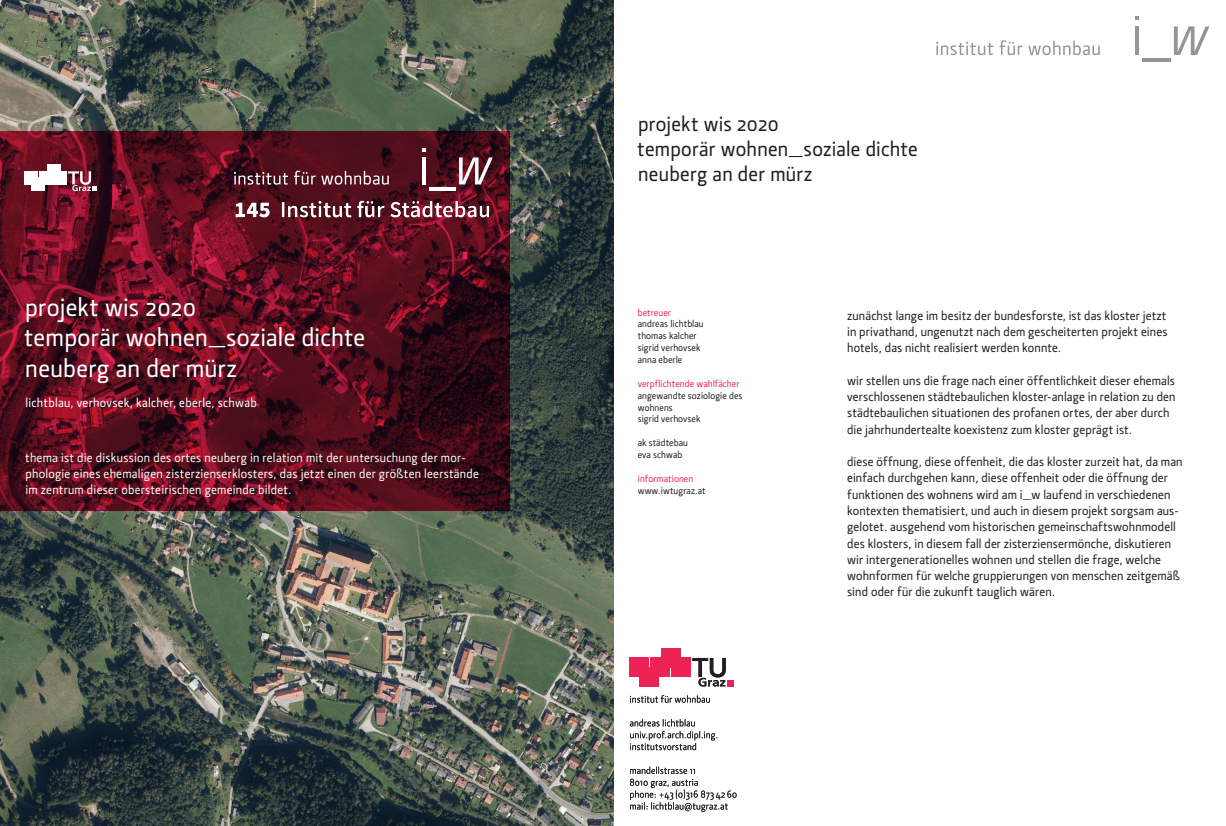
<style>
.page{position:relative;width:1226px;height:826px;background:#fff}
.page>*{position:absolute;margin:0;border:0;box-sizing:border-box;transform-origin:0 0}
.t1{font:500 26.25px/30.6px "Section";letter-spacing:.015em;color:#fff}
.t2{font:500 21.5px/25px "Section";letter-spacing:.015em;color:#231f20}
.t3{font:500 13.12px/16.2px "Section";letter-spacing:.01em;color:#231f20}
.t4{font:500 13.12px/16.2px "Section";letter-spacing:.02em;color:#faf9f0}
.t5{font:500 13.12px "Section";letter-spacing:.02em;color:#fff}
.t6{font:500 10px/11.9px "Section";letter-spacing:.01em;color:#231f20}
.t7{font:500 10px "Section";letter-spacing:.01em;color:#ee2355}
</style>
<div class="page">
<img style="left:0;top:0;width:613px;height:826px">
<svg style="left:936px;top:40px;width:164px;height:15px"></svg>
<hr style="left:1142px;top:59px;width:28px;height:3px;background:#939598">
<svg style="left:1174px;top:26px;width:35px;height:29px"></svg>
<hr style="left:1135px;top:26px;width:4px;height:29px;background:#939598">
<svg style="left:1135px;top:16px;width:4px;height:4px"></svg>
<svg style="left:0;top:131px;width:510px;height:379px;background:#550d1e"></svg>
<svg style="left:234px;top:171px;width:155px;height:14px;background:#774650"></svg>
<hr style="left:429px;top:188px;width:27px;height:3px;background:#fff">
<svg style="left:459px;top:157px;width:34px;height:27px"></svg>
<hr style="left:422px;top:157px;width:4px;height:27px;background:#fff">
<svg style="left:422px;top:148px;width:4px;height:4px"></svg>
<div style="left:25px;top:171px;width:13px;height:13px;background:#fff"></div>
<div style="left:39px;top:171px;width:13px;height:13px;background:#fff"></div>
<div style="left:54px;top:171px;width:13px;height:13px;background:#fff"></div>
<div style="left:31px;top:178px;width:13px;height:13px;background:#fff"></div>
<div style="left:47px;top:165px;width:13px;height:13px;background:#fff"></div>
<svg style="left:68px;top:171px;width:28px;height:20px"></svg>
<svg style="left:630px;top:766px;width:107px;height:45px"></svg>
<svg style="left:630px;top:719px;width:87px;height:31px"></svg>
<svg style="left:630px;top:695px;width:80px;height:7px"></svg>
<div style="left:630px;top:658px;width:19px;height:19px;background:#ee2355"></div>
<div style="left:650px;top:658px;width:20px;height:19px;background:#ee2355"></div>
<div style="left:671px;top:658px;width:19px;height:19px;background:#ee2355"></div>
<div style="left:639px;top:667px;width:19px;height:19px;background:#ee2355"></div>
<div style="left:662px;top:648px;width:19px;height:19px;background:#ee2355"></div>
<svg style="left:692px;top:658px;width:41px;height:28px"></svg>
<img style="left:234px;top:198px;width:259px;height:24px">
<h1 class="t1" style="left:24px;top:291px;width:342px">projekt wis 2020<br>temporär wohnen_soziale dichte neuberg an der mürz</h1>
<p class="t5" style="left:26px;top:395px;width:233px">lichtblau, verhovsek, kalcher, eberle, schwab</p>
<p class="t4" style="left:25px;top:449px;width:455px">thema ist die diskussion des ortes neuberg in relation mit der untersuchung der mor&shy;phologie eines ehemaligen zisterzienserklosters, das jetzt einen der größten leerstände im zentrum dieser obersteirischen gemeinde bildet.</p>
<h2 class="t2" style="left:637px;top:112px;width:282px">projekt wis 2020<br>temporär wohnen_soziale dichte neuberg an der mürz</h2>
<p class="t7" style="left:638px;top:306px;width:35px">betreuer</p>
<p class="t6" style="left:638px;top:318px;width:68px">andreas lichtblau thomas kalcher sigrid verhovsek anna eberle</p>
<p class="t7" style="left:638px;top:378px;width:103px">verpflichtende wahlfächer</p>
<p class="t6" style="left:638px;top:389px;width:106px">angewandte soziologie des wohnens<br>sigrid verhovsek</p>
<p class="t6" style="left:638px;top:437px;width:52px">ak städtebau eva schwab</p>
<p class="t7" style="left:638px;top:473px;width:57px">informationen</p>
<p class="t6" style="left:638px;top:484px;width:69px">www.iwtugraz.at</p>
<p class="t3" style="left:847px;top:307px;width:322px;text-align:justify">zunächst lange im besitz der bundesforste, ist das kloster jetzt in privathand, ungenutzt nach dem gescheiterten projekt eines hotels, das nicht realisiert werden konnte.</p>
<p class="t3" style="left:847px;top:372px;width:330px">wir stellen uns die frage nach einer öffentlichkeit dieser ehemals verschlossenen städtebaulichen kloster-anlage in relation zu den städtebaulichen situationen des profanen ortes, der aber durch die jahrhundertealte koexistenz zum kloster geprägt ist.</p>
<p class="t3" style="left:847px;top:454px;width:337px">diese öffnung, diese offenheit, die das kloster zurzeit hat, da man einfach durchgehen kann, diese offenheit oder die öffnung der funktionen des wohnens wird am i_w laufend in verschiedenen kontexten thematisiert, und auch in diesem projekt sorgsam aus&shy;gelotet. ausgehend vom historischen gemeinschaftswohnmodell des klosters, in diesem fall der zisterziensermönche, diskutieren wir intergenerationelles wohnen und stellen die frage, welche wohnformen für welche gruppierungen von menschen zeitgemäß sind oder für die zukunft tauglich wären.</p>
</div>
